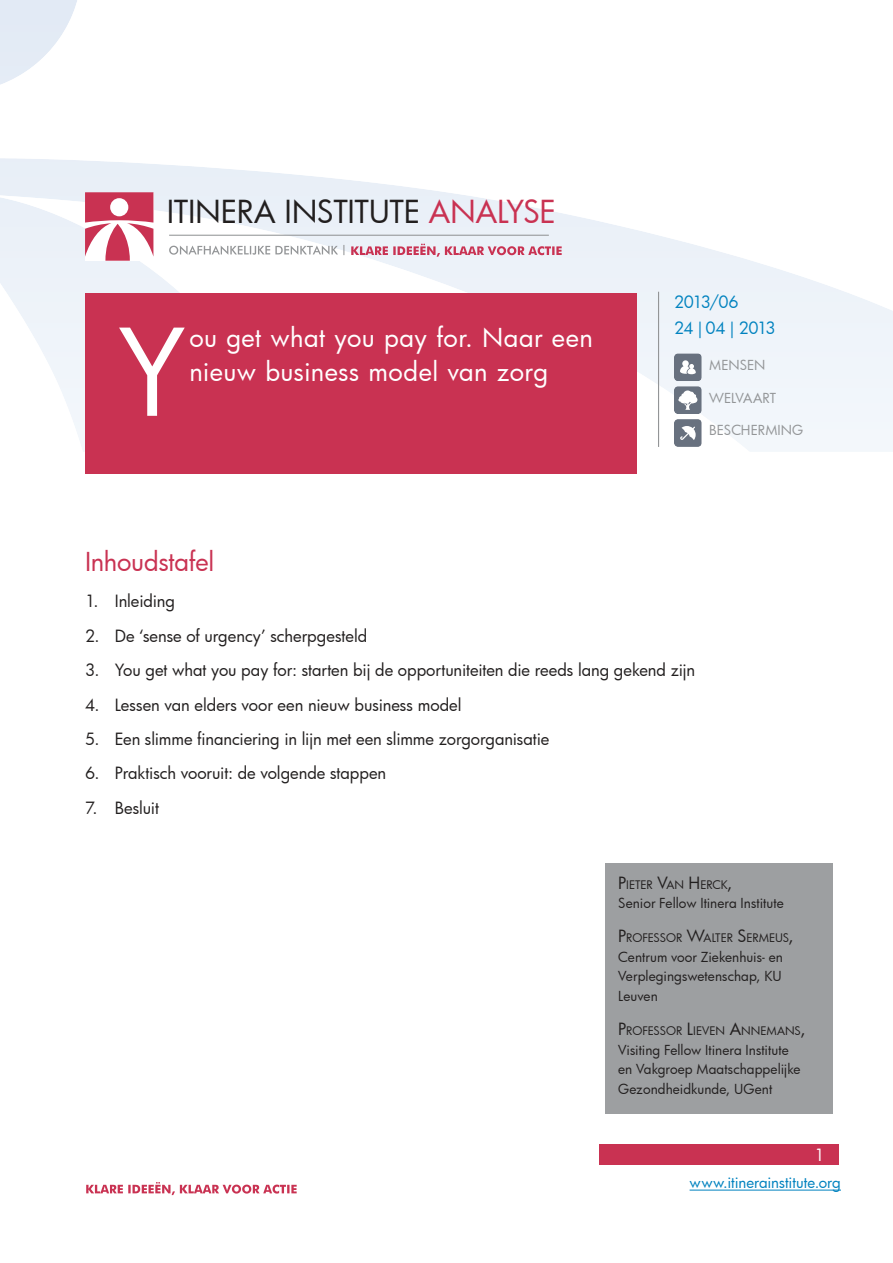
<style>
.page{position:relative;width:893px;height:1263px;background:#fff}
.page>*{position:absolute;margin:0;border:0;box-sizing:border-box;transform-origin:0 0}
.t1{font:117px "Futura";color:#fff}
.t2{font:31.05px "Futura";letter-spacing:-.015em;color:#221f1f}
.t3{font:25.5px/34.5px "Futura";letter-spacing:.015em;color:#fff}
.t4{font:25.5px "Futura";letter-spacing:-.01em;color:#c93252}
.t5{font:16.5px "Futura";letter-spacing:-.005em;color:#221f1f}
.t6{font:16.5px "Futura";letter-spacing:-.04em;color:#0082bf}
.t7{font:16.5px "Futura";color:#fff}
.t8{font:15px "Futura";color:#0082bf}
.t9{font:13.5px/19.5px "Futura";letter-spacing:.005em;color:#221f1f;text-align:justify}
.t10{font:13.5px "Futura";letter-spacing:-.005em;color:#939597}
.t11{font:11.55px "Futura";letter-spacing:-.01em;color:#221f1f}
.s1{color:#c93252}
.s2{font-family:"Myriad Pro"}
.s3{font-size:16.5px}
</style>
<div class="page">
<div style="left:599px;top:1144px;width:240px;height:21px;background:#c93252"></div>
<hr style="left:690px;top:1189px;width:151px;height:1px;background:#0082bf">
<svg style="left:86px;top:1182px;width:211px;height:13px"></svg>
<div style="left:85px;top:293px;width:552px;height:181px;background:#c93252"></div>
<hr style="left:658px;top:292px;width:1px;height:155px;background:#939597">
<svg style="left:85px;top:192px;width:68px;height:69px"></svg>
<hr style="left:169px;top:235px;width:380px;height:1px;background:#939597">
<svg style="left:169px;top:245px;width:175px;height:10px"></svg>
<svg style="left:351px;top:244px;width:211px;height:13px;background:#dfafbe"></svg>
<img style="left:674px;top:353px;width:28px;height:28px">
<svg style="left:680px;top:360px;width:16px;height:14px"></svg>
<img style="left:674px;top:419px;width:28px;height:28px">
<svg style="left:680px;top:426px;width:16px;height:14px"></svg>
<img style="left:674px;top:386px;width:28px;height:28px">
<svg style="left:678px;top:390px;width:19px;height:20px"></svg>
<div style="left:605px;top:863px;width:228px;height:251px;background:#9d9fa1"></div>
<h2 class="t2" style="left:167px;top:197px;width:391px">ITINERA INSTITUTE <span class="s1">ANALYSE</span></h2>
<h1 class="t1" style="left:117px;top:318px;width:71px">Y</h1>
<h3 class="t3" style="left:189px;top:322px;width:405px">ou get what you pay for. Naar een nieuw business model van zorg</h3>
<p class="t6" style="left:674px;top:294px;width:66px">2013/06</p>
<p class="t6" style="left:674px;top:320px;width:103px">24 <span class="s2">|</span> 04 <span class="s2">|</span> 2013</p>
<p class="t10" style="left:709px;top:359px;width:58px">MENSEN</p>
<p class="t10" style="left:709px;top:392px;width:68px">WELVAART</p>
<p class="t10" style="left:709px;top:424px;width:96px">BESCHERMING</p>
<h3 class="t4" style="left:85px;top:550px;width:131px">Inhoudstafel</h3>
<p class="t5" style="left:85px;top:594px;width:91px">1. Inleiding</p>
<p class="t5" style="left:85px;top:628px;width:284px">2. De ‘sense of urgency’ scherpgesteld</p>
<p class="t5" style="left:85px;top:662px;width:612px">3. You get what you pay for: starten bij de opportuniteiten die reeds lang gekend zijn</p>
<p class="t5" style="left:85px;top:697px;width:378px">4. Lessen van elders voor een nieuw business model</p>
<p class="t5" style="left:85px;top:731px;width:466px">5. Een slimme financiering in lijn met een slimme zorgorganisatie</p>
<p class="t5" style="left:85px;top:765px;width:303px">6. Praktisch vooruit: de volgende stappen</p>
<p class="t5" style="left:85px;top:800px;width:75px">7. Besluit</p>
<p class="t11" style="left:618px;top:880px;width:116px"><span class="s3">P</span>IETER <span class="s3">V</span>AN <span class="s3">H</span>ERCK<span class="s3">,</span></p>
<p class="t9" style="left:618px;top:894px;width:167px">Senior Fellow Itinera Institute</p>
<p class="t11" style="left:618px;top:933px;width:177px"><span class="s3">P</span>ROFESSOR <span class="s3">W</span>ALTER <span class="s3">S</span>ERMEUS<span class="s3">,</span></p>
<p class="t9" style="left:618px;top:948px;width:166px">Centrum voor Ziekenhuis- en Verplegingswetenschap, KU Leuven</p>
<p class="t11" style="left:618px;top:1026px;width:189px"><span class="s3">P</span>ROFESSOR <span class="s3">L</span>IEVEN <span class="s3">A</span>NNEMANS<span class="s3">,</span></p>
<p class="t9" style="left:618px;top:1041px;width:184px;text-align:left">Visiting Fellow Itinera Institute en Vakgroep Maatschappelijke<br>Gezondheidkunde, UGent</p>
<p class="t7" style="left:814px;top:1147px;width:12px">1</p>
<p class="t8" style="left:690px;top:1175px;width:153px">www.itinerainstitute.org</p>
</div>
